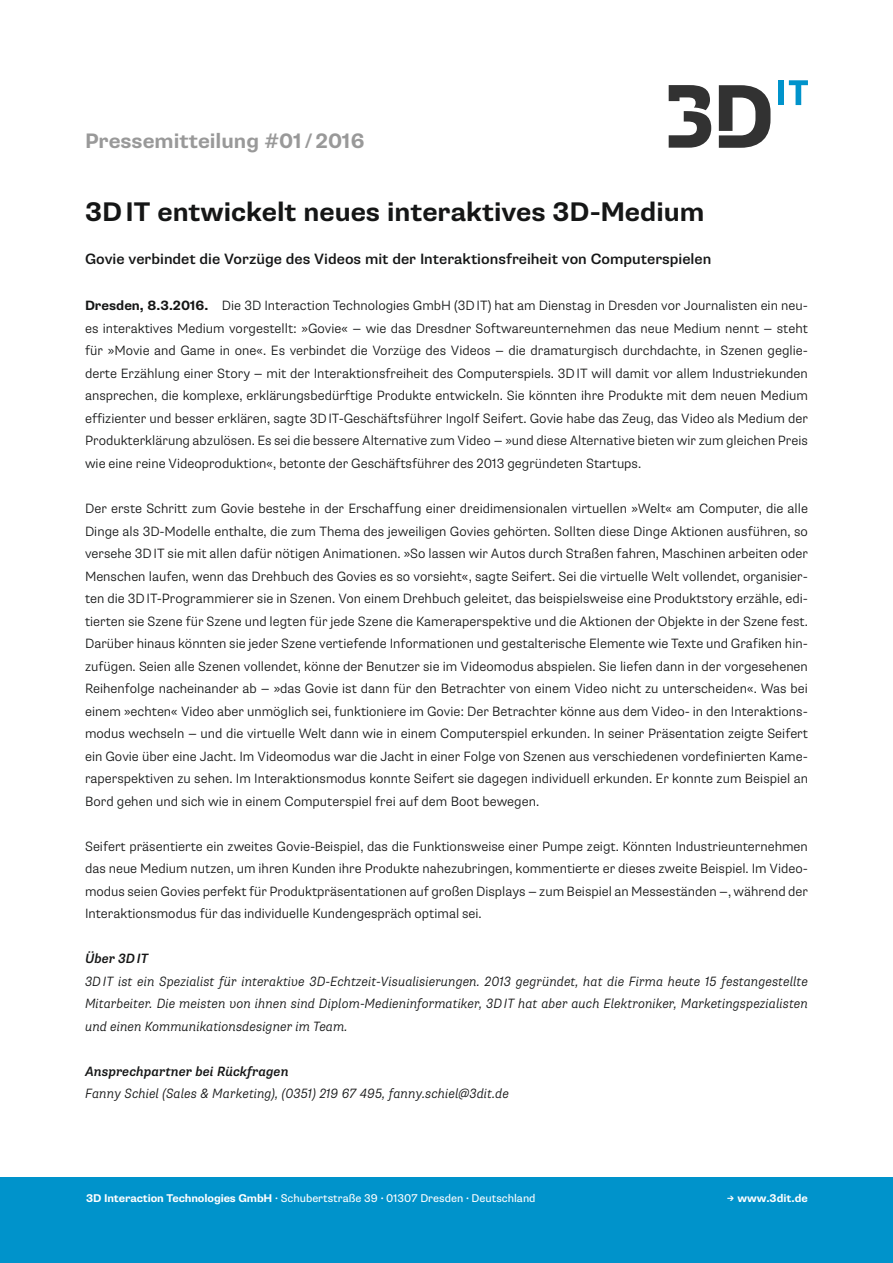
<style>
.page{position:relative;width:893px;height:1263px;background:#fff}
.page>*{position:absolute;margin:0;border:0;box-sizing:border-box;transform-origin:0 0}
.t1{font:700 27px "Supria Sans";color:#151616}
.t2{font:700 21px "Supria Sans";color:#999}
.t3{font:500 15px "Supria Sans";color:#151616}
.t4{font:300 13.5px/22.5px "Supria Sans";color:#151616;text-align:justify}
.t5{font:italic 300 13.5px/22.5px "Supria Sans";color:#151616;text-align:justify}
.t6{font:italic 500 13.5px "Supria Sans";color:#151616}
.t7{font:11.25px "Supria Sans";color:#fff}
.t8{font:700 11.25px "Supria Sans";color:#fff}
.s1{font-weight:700}
</style>
<div class="page">
<svg style="left:789px;top:80px;width:19px;height:25px"></svg>
<div style="left:778px;top:80px;width:6px;height:25px;background:#0093cb"></div>
<svg style="left:669px;top:85px;width:101px;height:63px"></svg>
<div style="left:0;top:1178px;width:893px;height:85px;background:#0093cb"></div>
<h2 class="t2" style="left:85px;top:128px;width:281px">Pressemitteilung #01 /2016</h2>
<h1 class="t1" style="left:85px;top:195px;width:621px">3DIT entwickelt neues interaktives 3D-Medium</h1>
<p class="t3" style="left:85px;top:250px;width:628px">Govie verbindet die Vorzüge des Videos mit der Interaktionsfreiheit von Computerspielen</p>
<p class="t4" style="left:85px;top:295px;width:724px"><span class="s1">Dresden, 8.3.2016.</span> Die 3D Interaction Technologies GmbH (3DIT) hat am Dienstag in Dresden vor Journalisten ein neu&shy;es interaktives Medium vorgestellt: »Govie« — wie das Dresdner Softwareunternehmen das neue Medium nennt — steht für »Movie and Game in one«. Es verbindet die Vorzüge des Videos — die dramaturgisch durchdachte, in Szenen geglie&shy;derte Erzählung einer Story — mit der Interaktionsfreiheit des Computerspiels. 3DIT will damit vor allem Industriekunden ansprechen, die komplexe, erklärungsbedürftige Produkte entwickeln. Sie könnten ihre Produkte mit dem neuen Medium effizienter und besser erklären, sagte 3DIT-Geschäftsführer Ingolf Seifert. Govie habe das Zeug, das Video als Medium der Produkterklärung abzulösen. Es sei die bessere Alternative zum Video — »und diese Alternative bieten wir zum gleichen Preis wie eine reine Videoproduktion«, betonte der Geschäftsführer des 2013 gegründeten Startups.</p>
<p class="t4" style="left:85px;top:497px;width:724px">Der erste Schritt zum Govie bestehe in der Erschaffung einer dreidimensionalen virtuellen »Welt« am Computer, die alle Dinge als 3D-Modelle enthalte, die zum Thema des jeweiligen Govies gehörten. Sollten diese Dinge Aktionen ausführen, so versehe 3DIT sie mit allen dafür nötigen Animationen. »So lassen wir Autos durch Straßen fahren, Maschinen arbeiten oder Menschen laufen, wenn das Drehbuch des Govies es so vorsieht«, sagte Seifert. Sei die virtuelle Welt vollendet, organisier&shy;ten die 3DIT-Programmierer sie in Szenen. Von einem Drehbuch geleitet, das beispielsweise eine Produktstory erzähle, edi&shy;tierten sie Szene für Szene und legten für jede Szene die Kameraperspektive und die Aktionen der Objekte in der Szene fest.<br>Darüber hinaus könnten sie jeder Szene vertiefende Informationen und gestalterische Elemente wie Texte und Grafiken hin&shy;zufügen. Seien alle Szenen vollendet, könne der Benutzer sie im Videomodus abspielen. Sie liefen dann in der vorgesehenen Reihenfolge nacheinander ab — »das Govie ist dann für den Betrachter von einem Video nicht zu unterscheiden«. Was bei einem »echten« Video aber unmöglich sei, funktioniere im Govie: Der Betrachter könne aus dem Video- in den Interaktions&shy;modus wechseln — und die virtuelle Welt dann wie in einem Computerspiel erkunden. In seiner Präsentation zeigte Seifert ein Govie über eine Jacht. Im Videomodus war die Jacht in einer Folge von Szenen aus verschiedenen vordefinierten Kame&shy;raperspektiven zu sehen. Im Interaktionsmodus konnte Seifert sie dagegen individuell erkunden. Er konnte zum Beispiel an Bord gehen und sich wie in einem Computerspiel frei auf dem Boot bewegen.</p>
<p class="t4" style="left:85px;top:835px;width:724px">Seifert präsentierte ein zweites Govie-Beispiel, das die Funktionsweise einer Pumpe zeigt. Könnten Industrieunternehmen das neue Medium nutzen, um ihren Kunden ihre Produkte nahezubringen, kommentierte er dieses zweite Beispiel. Im Video&shy;modus seien Govies perfekt für Produktpräsentationen auf großen Displays — zum Beispiel an Messeständen —, während der Interaktionsmodus für das individuelle Kundengespräch optimal sei.</p>
<p class="t6" style="left:85px;top:950px;width:65px">Über 3DIT</p>
<p class="t5" style="left:85px;top:970px;width:724px">3DIT ist ein Spezialist für interaktive 3D-Echtzeit-Visualisierungen. 2013 gegründet, hat die Firma heute 15 festangestellte Mitarbeiter. Die meisten von ihnen sind Diplom-Medieninformatiker, 3DIT hat aber auch Elektroniker, Marketingspezialisten und einen Kommunikationsdesigner im Team.</p>
<p class="t6" style="left:85px;top:1063px;width:205px">Ansprechpartner bei Rückfragen</p>
<p class="t5" style="left:85px;top:1082px;width:425px">Fanny Schiel (Sales &amp; Marketing), (0351) 219 67 495, fanny.schiel@3dit.de</p>
<p class="t7" style="left:86px;top:1192px;width:451px"><span class="s1">3D Interaction Technologies GmbH ·</span> Schubertstraße 39 <span class="s1">·</span> 01307 Dresden <span class="s1">·</span> Deutschland</p>
<p class="t8" style="left:727px;top:1191px;width:82px">→ www.3dit.de</p>
</div>
